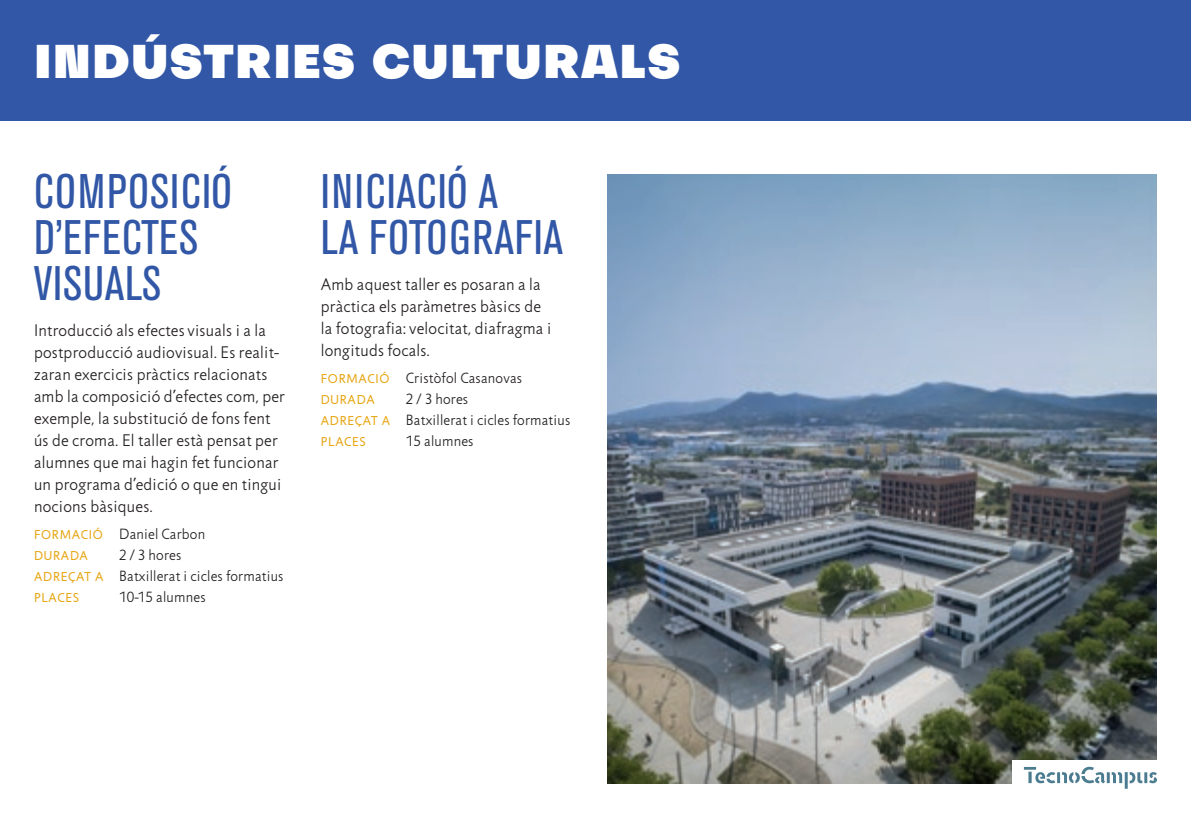
<style>
.page{position:relative;width:1191px;height:840px;background:#fff}
.page>*{position:absolute;margin:0;border:0;box-sizing:border-box;transform-origin:0 0}
.t1{font:condensed 48px/46px "Akzidenz Grotesk BE";letter-spacing:.02em;color:#3157a6}
.t2{font:900 46px "Subjectivity";letter-spacing:.025em;color:#fff}
.t3{font:300 17px/22px "Jigsaw";letter-spacing:.015em;color:#231f20}
.t4{font:300 15px/21px "Jigsaw";letter-spacing:.015em;color:#231f20}
.t5{font:13px "Jigsaw";letter-spacing:.06em;color:#e7a512}
.s1{font-weight:400;font-size:13px;color:#e7a512}
</style>
<div class="page">
<div style="left:0;top:0;width:1191px;height:120px;background:#3157a6"></div>
<img style="left:607px;top:174px;width:550px;height:608px">
<div style="left:1012px;top:759px;width:156px;height:33px;background:#fff"></div>
<svg style="left:1024px;top:766px;width:133px;height:22px"></svg>
<h2 class="t2" style="left:34px;top:25px;width:648px">INDÚSTRIES CULTURALS</h2>
<h1 class="t1" style="left:34px;top:169px;width:199px">COMPOSICIÓ<br>D’EFECTES<br>VISUALS</h1>
<p class="t3" style="left:34px;top:319px;width:252px">Introducció als efectes visuals i a la postproducció audiovisual. Es realit&shy;zaran exercicis pràctics relacionats amb la composició d’efectes com, per exemple, la substitució de fons fent ús de croma. El taller està pensat per alumnes que mai hagin fet funcionar un programa d’edició o que en tingui nocions bàsiques.</p>
<p class="t4" style="left:34px;top:524px;width:173px"><span class="s1">FORMACIÓ</span> Daniel Carbon</p>
<p class="t5" style="left:34px;top:548px;width:55px">DURADA</p>
<p class="t4" style="left:34px;top:545px;width:251px;text-indent:85px">2 / 3 hores<br><span class="s1">ADREÇAT A</span> Batxillerat i cicles formatius</p>
<p class="t5" style="left:34px;top:590px;width:47px">PLACES</p>
<p class="t4" style="left:119px;top:587px;width:88px">10-15 alumnes</p>
<h1 class="t1" style="left:321px;top:169px;width:244px">INICIACIÓ A<br>LA FOTOGRAFIA</h1>
<p class="t3" style="left:321px;top:273px;width:232px">Amb aquest taller es posaran a la pràctica els paràmetres bàsics de la fotografia: velocitat, diafragma i longituds focals.</p>
<p class="t4" style="left:321px;top:368px;width:203px"><span class="s1">FORMACIÓ</span> Cristòfol Casanovas</p>
<p class="t5" style="left:321px;top:392px;width:55px">DURADA</p>
<p class="t4" style="left:321px;top:389px;width:251px;text-indent:85px">2 / 3 hores<br><span class="s1">ADREÇAT A</span> Batxillerat i cicles formatius</p>
<p class="t5" style="left:321px;top:434px;width:47px">PLACES</p>
<p class="t4" style="left:406px;top:431px;width:69px">15 alumnes</p>
</div>
